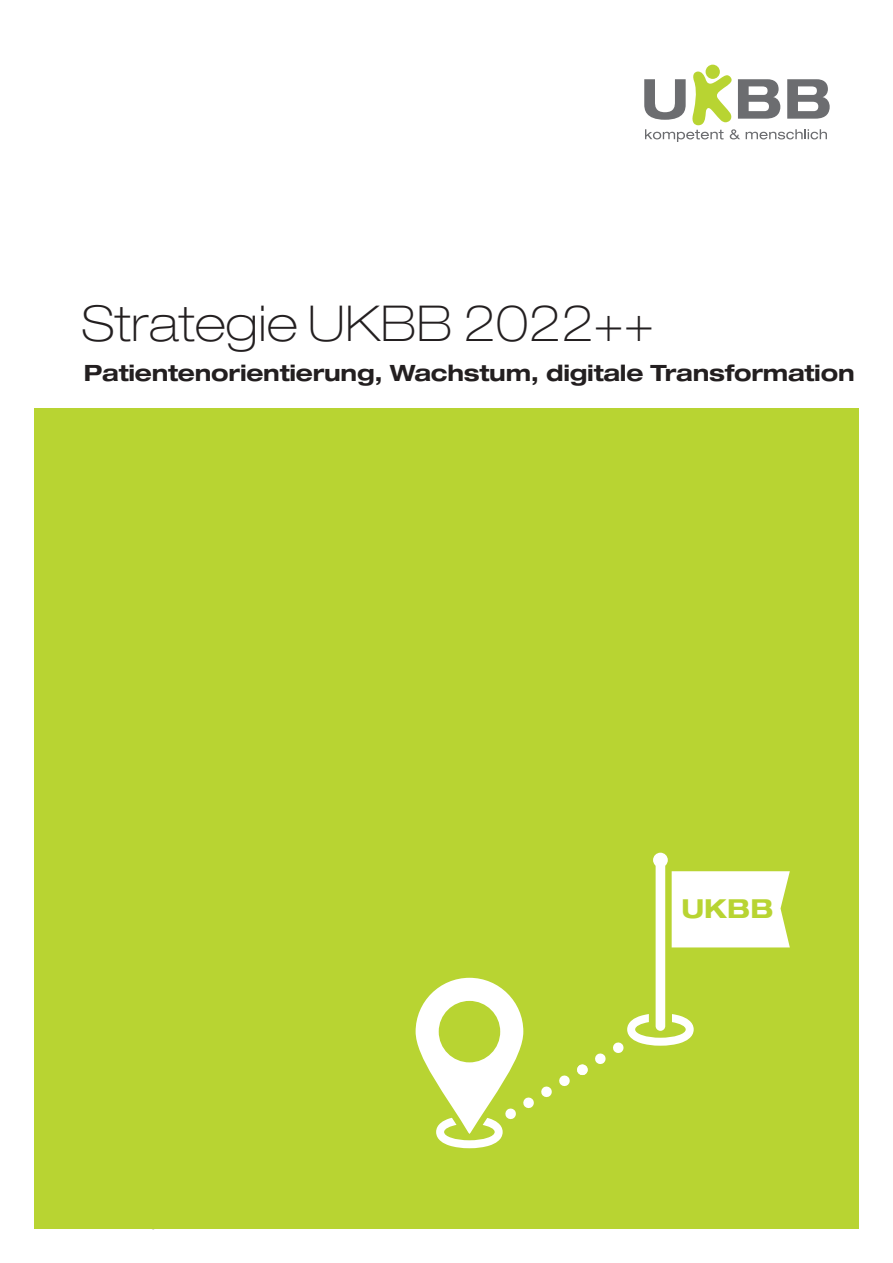
<style>
.page{position:relative;width:893px;height:1263px;background:#fff}
.page>*{position:absolute;margin:0;border:0;box-sizing:border-box;transform-origin:0 0}
.t1{font:100 expanded 49.5px "Helvetica Neue LT Std";letter-spacing:.01em;color:#231f20}
.t2{font:700 expanded 26.25px "Helvetica Neue LT Std";color:#b8d432}
.t3{font:700 expanded 22.5px "Helvetica Neue LT Std";letter-spacing:-.01em;color:#231f20}
</style>
<div class="page">
<div style="left:34px;top:408px;width:825px;height:821px;background:#b8d432"></div>
<svg style="left:644px;top:65px;width:186px;height:77px"></svg>
<svg style="left:559px;top:1075px;width:11px;height:11px"></svg>
<svg style="left:577px;top:1064px;width:11px;height:11px"></svg>
<svg style="left:595px;top:1053px;width:11px;height:11px"></svg>
<div style="left:656px;top:860px;width:9px;height:171px;background:#fff;border-radius:5px"></div>
<div style="left:653px;top:853px;width:15px;height:14px;background:#fff;border-radius:50%"></div>
<div style="left:672px;top:871px;width:118px;height:76px;background:#fff"></div>
<svg style="left:613px;top:1014px;width:81px;height:39px"></svg>
<svg style="left:415px;top:977px;width:137px;height:171px"></svg>
<div style="left:439px;top:1001px;width:61px;height:61px;background:#b8d432;border-radius:50%"></div>
<h1 class="t1" style="left:82px;top:294px;width:574px">Strategie UKBB 2022++</h1>
<p class="t3" style="left:84px;top:359px;width:772px">Patientenorientierung, Wachstum, digitale Transformation</p>
<p class="t2" style="left:681px;top:892px;width:94px">UKBB</p>
</div>
